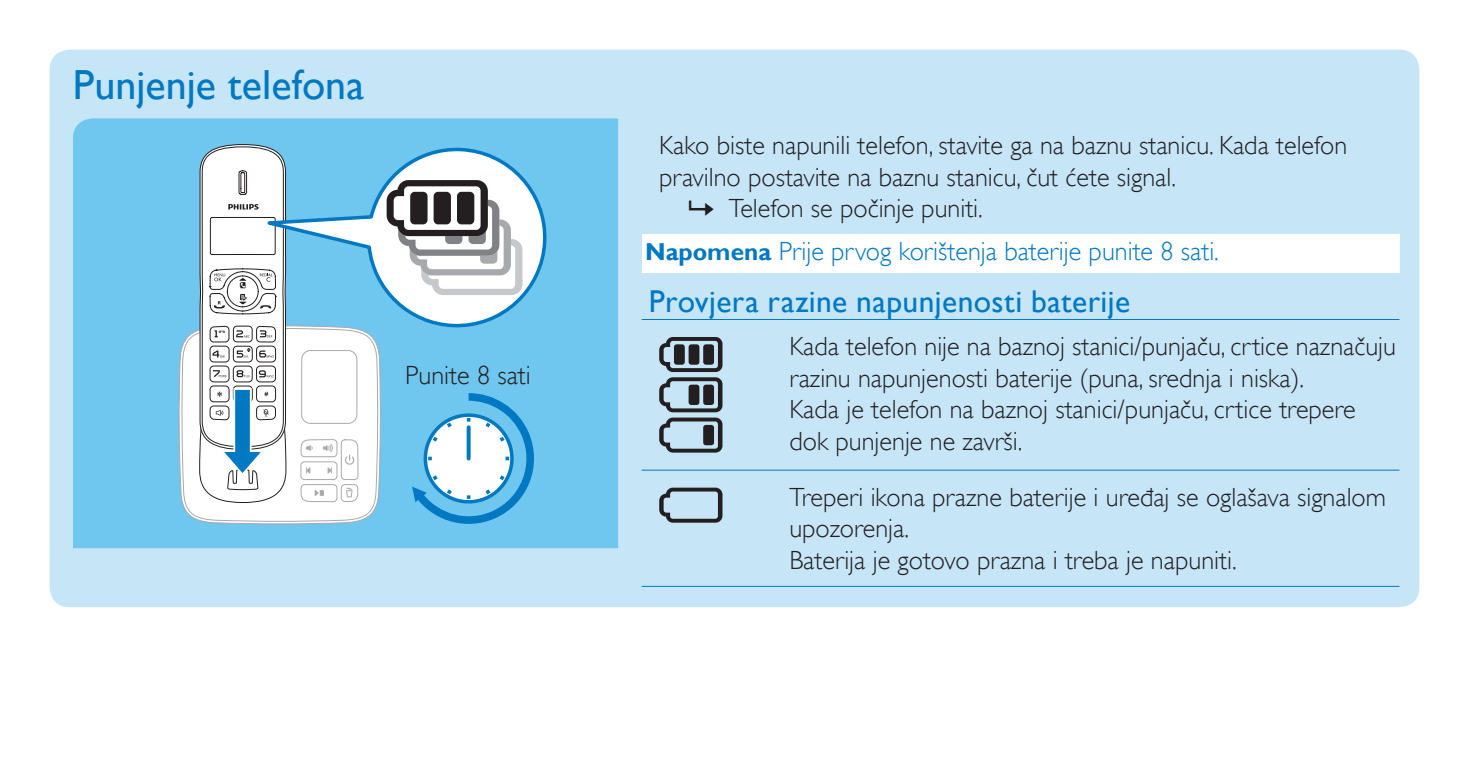
<style>
.page{position:relative;width:1469px;height:782px;background:#fff}
.page>*{position:absolute;margin:0;border:0;box-sizing:border-box;transform-origin:0 0}
.t1{font:42px "Gill Sans Alt One WGL";color:#0079c2}
.t2{font:31.5px "Gill Sans Alt One WGL";letter-spacing:.015em;color:#0079c2}
.t3{font:26.25px/31.5px "Gill Sans Alt One WGL Light";color:#231f20}
.t4{font:26.25px "Gill Sans Alt One WGL Light";color:#0079c2}
.s1{font-family:"Gill Sans Alt One WGL";font-weight:700;font-size:24.5px}
</style>
<div class="page">
<div style="left:50px;top:50px;width:1369px;height:557px;background:#c6e6f8;border-radius:20px"></div>
<div style="left:641px;top:234px;width:758px;height:39px;background:#fff"></div>
<hr style="left:641px;top:319px;width:144px;height:1px;background:#0079c2">
<hr style="left:785px;top:319px;width:614px;height:1px;background:#0079c2">
<hr style="left:641px;top:469px;width:144px;height:1px;background:#0079c2">
<hr style="left:785px;top:469px;width:614px;height:1px;background:#0079c2">
<hr style="left:641px;top:585px;width:144px;height:1px;background:#0079c2">
<hr style="left:785px;top:585px;width:614px;height:1px;background:#0079c2">
<div style="left:73px;top:118px;width:545px;height:430px;background:#6fc6ef"></div>
<svg style="left:178px;top:144px;width:365px;height:386px;background:#aed4e7"></svg>
<svg style="left:659px;top:337px;width:63px;height:115px"></svg>
<svg style="left:659px;top:487px;width:63px;height:35px"></svg>
<h1 class="t1" style="left:73px;top:55px;width:293px">Punjenje telefona</h1>
<p class="t3" style="left:405px;top:360px;width:127px">Punite 8 sati</p>
<p class="t3" style="left:659px;top:130px;width:689px">Kako biste napunili telefon, stavite ga na baznu stanicu. Kada telefon</p>
<p class="t3" style="left:659px;top:161px;width:518px">pravilno postavite na baznu stanicu, čut ćete signal.</p>
<p class="t3" style="left:728px;top:193px;width:256px">Telefon se počinje puniti.</p>
<p class="t4" style="left:645px;top:234px;width:575px"><span class="s1">Napomena</span> Prije prvog korištenja baterije punite 8 sati.</p>
<p class="t2" style="left:648px;top:280px;width:483px">Provjera razine napunjenosti baterije</p>
<p class="t3" style="left:789px;top:330px;width:608px">Kada telefon nije na baznoj stanici/punjaču, crtice naznačuju razinu napunjenosti baterije (puna, srednja i niska).<br>Kada je telefon na baznoj stanici/punjaču, crtice trepere dok punjenje ne završi.</p>
<p class="t3" style="left:789px;top:481px;width:598px">Treperi ikona prazne baterije i uređaj se oglašava signalom upozorenja.<br>Baterija je gotovo prazna i treba je napuniti.</p>
</div>
